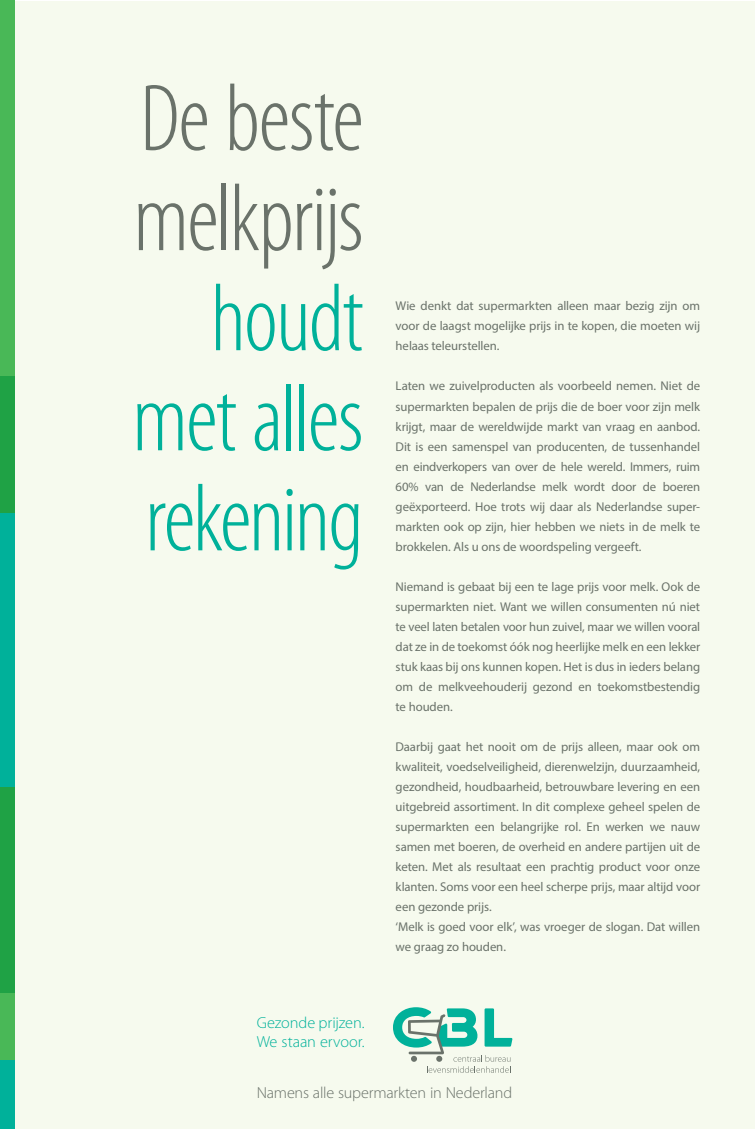
<style>
.page{position:relative;width:755px;height:1129px;background:#fff}
.page>*{position:absolute;margin:0;border:0;box-sizing:border-box;transform-origin:0 0}
.t1{font:300 condensed 96px "Myriad Pro";letter-spacing:-.025em;color:#00b19a}
.t2{font:300 condensed 96px "Myriad Pro";letter-spacing:-.02em;color:#6a726a}
.t3{font:300 16px "Myriad Pro";letter-spacing:-.015em;color:#6a726a}
.t4{font:300 16px "Myriad Pro";letter-spacing:-.005em;color:#00b19a}
.t5{font:12.8px/20px "Myriad Pro";letter-spacing:-.005em;color:#6a726a;text-align:justify}
</style>
<div class="page">
<div style="left:0;top:1px;width:754px;height:1127px;background:#f6faee"></div>
<div style="left:0;top:0;width:14px;height:376px;background:#49b857"></div>
<div style="left:0;top:991px;width:14px;height:69px;background:#49b857"></div>
<div style="left:0;top:513px;width:14px;height:273px;background:#00b19a"></div>
<div style="left:0;top:376px;width:14px;height:137px;background:#1fa245"></div>
<div style="left:0;top:786px;width:14px;height:205px;background:#1fa245"></div>
<div style="left:0;top:1060px;width:14px;height:68px;background:#00b19a"></div>
<svg style="left:393px;top:1007px;width:119px;height:65px"></svg>
<p class="t2" style="left:140px;top:67px;width:225px">De beste</p>
<p class="t2" style="left:133px;top:167px;width:232px">melkprijs</p>
<p class="t1" style="left:210px;top:267px;width:155px">houdt</p>
<p class="t1" style="left:132px;top:367px;width:233px">met alles</p>
<p class="t1" style="left:145px;top:467px;width:220px">rekening</p>
<p class="t4" style="left:256px;top:1013px;width:109px">Gezonde prijzen.</p>
<p class="t4" style="left:256px;top:1032px;width:109px">We staan ervoor.</p>
<p class="t5" style="left:395px;top:296px;width:306px">Wie denkt dat supermarkten alleen maar bezig zijn om voor de laagst mogelijke prijs in te kopen, die moeten wij helaas teleurstellen.</p>
<p class="t5" style="left:395px;top:376px;width:306px">Laten we zuivelproducten als voorbeeld nemen. Niet de supermarkten bepalen de prijs die de boer voor zijn melk krijgt, maar de wereldwijde markt van vraag en aanbod.<br>Dit is een samenspel van producenten, de tussenhandel en eindverkopers van over de hele wereld. Immers, ruim 60% van de Nederlandse melk wordt door de boeren geëxporteerd. Hoe trots wij daar als Nederlandse super&shy;markten ook op zijn, hier hebben we niets in de melk te brokkelen. Als u ons de woordspeling vergeeft.</p>
<p class="t5" style="left:395px;top:576px;width:306px">Niemand is gebaat bij een te lage prijs voor melk. Ook de supermarkten niet. Want we willen consumenten nú niet te veel laten betalen voor hun zuivel, maar we willen vooral dat ze in de toekomst óók nog heerlijke melk en een lekker stuk kaas bij ons kunnen kopen. Het is dus in ieders belang om de melkveehouderij gezond en toekomstbestendig te houden.</p>
<p class="t5" style="left:395px;top:736px;width:306px">Daarbij gaat het nooit om de prijs alleen, maar ook om kwaliteit, voedselveiligheid, dierenwelzijn, duurzaamheid, gezondheid, houdbaarheid, betrouwbare levering en een uitgebreid assortiment. In dit complexe geheel spelen de supermarkten een belangrijke rol. En werken we nauw samen met boeren, de overheid en andere partijen uit de keten. Met als resultaat een prachtig product voor onze klanten. Soms voor een heel scherpe prijs, maar altijd voor een gezonde prijs.</p>
<p class="t5" style="left:395px;top:916px;width:306px">‘Melk is goed voor elk’, was vroeger de slogan. Dat willen we graag zo houden.</p>
<p class="t3" style="left:256px;top:1084px;width:257px">Namens alle supermarkten in Nederland</p>
</div>
